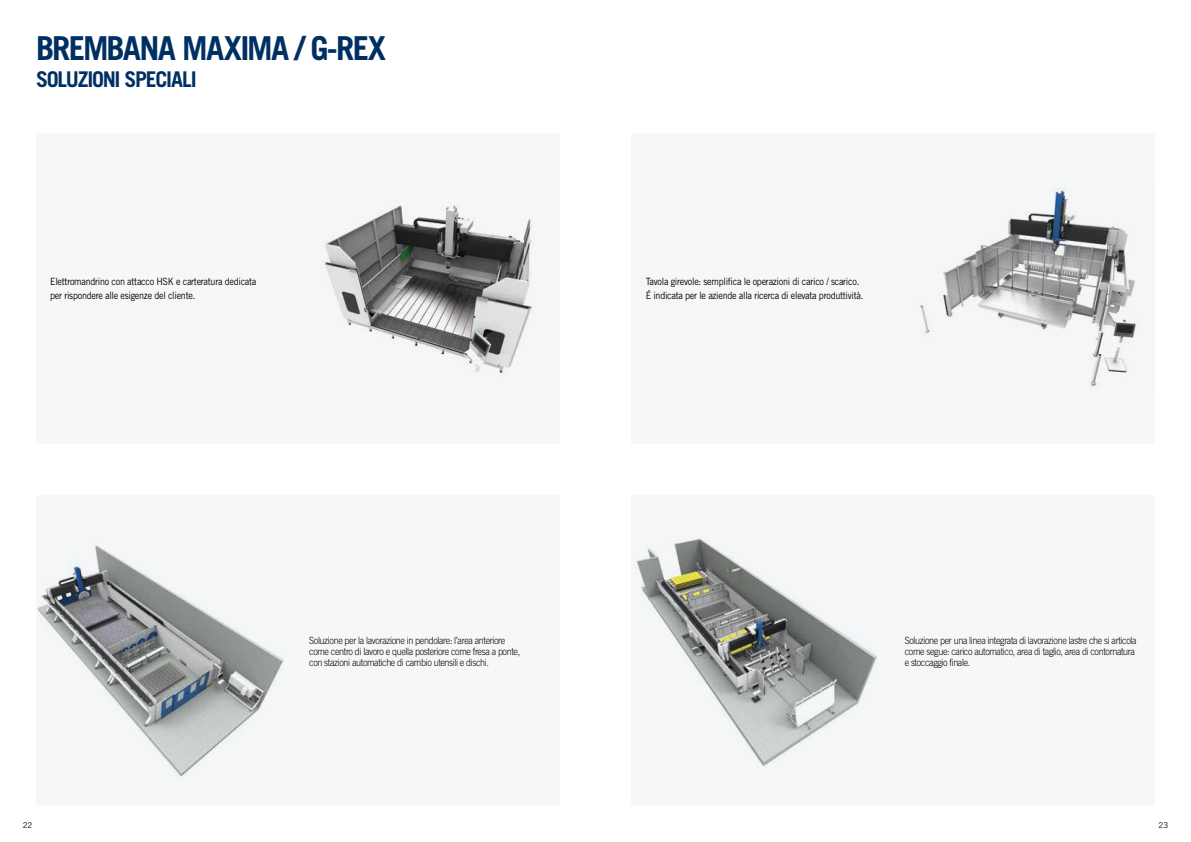
<style>
.page{position:relative;width:1191px;height:842px;background:#fff}
.page>*{position:absolute;margin:0;border:0;box-sizing:border-box;transform-origin:0 0}
.t1{font:700 33px "Trade Gothic LT Std";letter-spacing:-.05em;color:#003063}
.t2{font:700 21.7px "Trade Gothic LT Std";letter-spacing:-.06em;color:#003063}
.t3{font:300 10px/11px "Trade Gothic LT Std";letter-spacing:-.04em;color:#000;scale:.9 1}
.t4{font:10px/14px "Trade Gothic LT Std";letter-spacing:-.03em;color:#000;scale:.9 1}
.t5{font:8px "Trade Gothic LT Std";color:#000}
</style>
<div class="page">
<div style="left:36px;top:133px;width:523px;height:310px;background:#f5f7f9"></div>
<div style="left:36px;top:496px;width:523px;height:310px;background:#f5f7f9"></div>
<img style="left:37px;top:545px;width:246px;height:232px">
<div style="left:309px;top:133px;width:251px;height:310px;background:#f5f7f9"></div>
<img style="left:324px;top:205px;width:208px;height:168px">
<div style="left:631px;top:133px;width:524px;height:310px;background:#f5f7f9"></div>
<div style="left:631px;top:496px;width:524px;height:310px;background:#f5f7f9"></div>
<img style="left:636px;top:538px;width:241px;height:229px">
<img style="left:920px;top:187px;width:216px;height:201px">
<h1 class="t1" style="left:36px;top:28px;width:352px">BREMBANA MAXIMA / G-REX</h1>
<h2 class="t2" style="left:36px;top:65px;width:162px">SOLUZIONI SPECIALI</h2>
<p class="t4" style="left:50px;top:274px;width:231px">Elettromandrino con attacco HSK e carteratura dedicata per rispondere alle esigenze del cliente.</p>
<p class="t4" style="left:645px;top:274px;width:243px">Tavola girevole: semplifica le operazioni di carico / scarico.<br>É indicata per le aziende alla ricerca di elevata produttività.</p>
<p class="t3" style="left:309px;top:634px;width:236px">Soluzione per la lavorazione in pendolare: l’area anteriore come centro di lavoro e quella posteriore come fresa a ponte, con stazioni automatiche di cambio utensili e dischi.</p>
<p class="t3" style="left:904px;top:634px;width:259px">Soluzione per una linea integrata di lavorazione lastre che si articola come segue: carico automatico, area di taglio, area di contornatura e stoccaggio finale.</p>
<p class="t5" style="left:23px;top:820px;width:11px">22</p>
<p class="t5" style="left:1158px;top:820px;width:11px">23</p>
</div>
